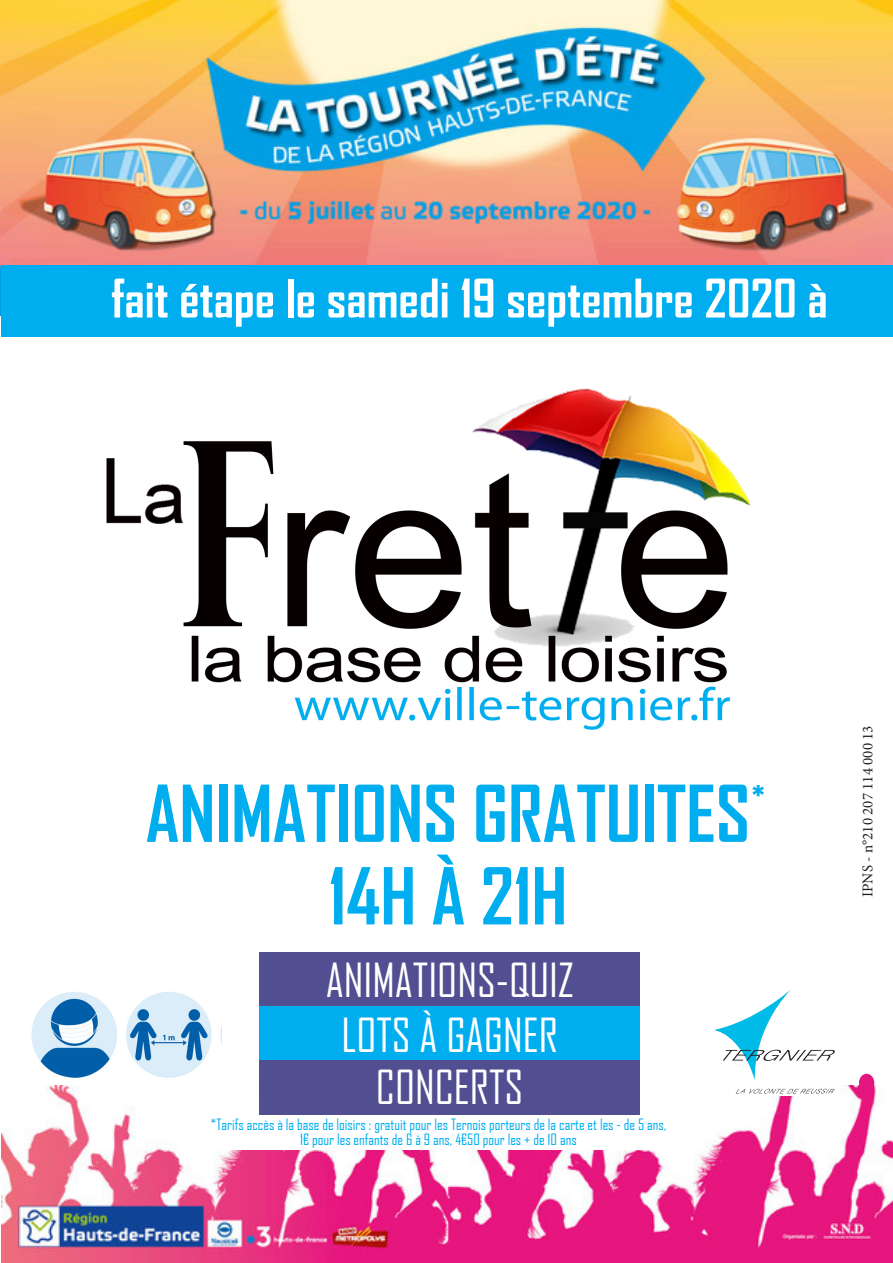
<style>
.page{position:relative;width:893px;height:1263px;background:#fff}
.page>*{position:absolute;margin:0;border:0;box-sizing:border-box;transform-origin:0 0}
.t1{font:700 75px "Agency FB";color:#00aeef}
.t2{font:700 51px "Agency FB";color:#fff}
.t3{font:45px "Agency FB";color:#fff}
.t4{font:700 30px "Agency FB";color:#00aeef}
.t5{font:15px "Agency FB";color:#00aeef}
.t6{font:15px "Minion Pro";color:#231f20}
</style>
<div class="page">
<img style="left:1px;top:1085px;width:892px;height:178px">
<img style="left:0;top:0;width:893px;height:315px">
<div style="left:1px;top:266px;width:892px;height:71px;background:#00aeef"></div>
<div style="left:709px;top:983px;width:130px;height:113px;background:#fff"></div>
<svg style="left:714px;top:989px;width:121px;height:91px"></svg>
<svg style="left:736px;top:1089px;width:99px;height:4px"></svg>
<img style="left:106px;top:388px;width:645px;height:342px">
<img style="left:31px;top:992px;width:190px;height:86px">
<div style="left:259px;top:952px;width:381px;height:54px;background:#514e91"></div>
<div style="left:259px;top:1006px;width:381px;height:54px;background:#00aeef"></div>
<div style="left:259px;top:1060px;width:381px;height:55px;background:#514e91"></div>
<div style="left:859px;top:1074px;width:15px;height:18px;background:#e3167f;border-radius:50%"></div>
<div style="left:204px;top:1115px;width:475px;height:34px;background:#fff"></div>
<p class="t2" style="left:111px;top:267px;width:718px">fait étape le samedi 19 septembre 2020 à</p>
<p class="t4" style="left:751px;top:778px;width:15px">*</p>
<p class="t1" style="left:146px;top:767px;width:606px">ANIMATIONS GRATUITES</p>
<p class="t1" style="left:329px;top:850px;width:240px">14H À 21H</p>
<p class="t3" style="left:326px;top:952px;width:249px">ANIMATIONS-QUIZ</p>
<p class="t3" style="left:341px;top:1007px;width:218px">LOTS À GAGNER</p>
<p class="t3" style="left:376px;top:1059px;width:149px">CONCERTS</p>
<p class="t5" style="left:210px;top:1115px;width:457px">*Tarifs accès à la base de loisirs : gratuit pour les Ternois porteurs de la carte et les - de 5 ans,</p>
<p class="t5" style="left:300px;top:1130px;width:278px">1€ pour les enfants de 6 à 9 ans, 4€50 pour les + de 10 ans</p>
<p class="t6" style="left:857px;top:897px;width:173px;rotate:-90deg">IPNS - n°210 207 114 000 13</p>
</div>
